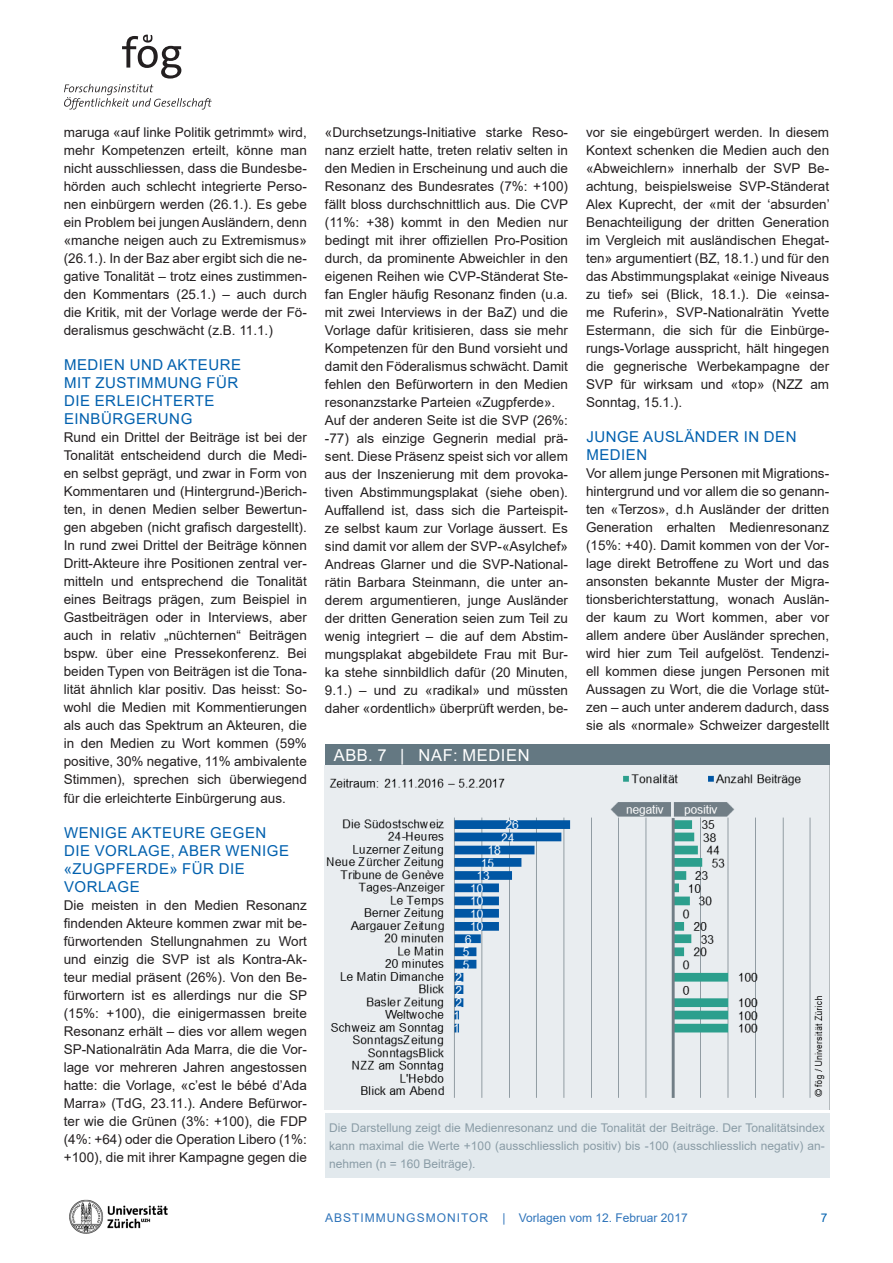
<style>
.page{position:relative;width:893px;height:1263px;background:#fff}
.page>*{position:absolute;margin:0;border:0;box-sizing:border-box;transform-origin:0 0}
.Box-Titel{font:16.5px "Arial";letter-spacing:.035em;color:#fff}
.T-Titel{font:15px/18px "Arial";letter-spacing:.035em;color:#0160ae}
.L-text{font:13.5px/18px "Arial";color:#231f20;text-align:justify}
.Box-Text{font:12px/18px "Arial";color:#8a9ca6;text-align:justify}
.t1{font:12px "Arial";color:#2f74ba}
.t2{font:12px "Arial";color:#0160ae}
</style>
<div class="page">
<img style="left:69px;top:1199px;width:99px;height:35px">
<svg style="left:64px;top:35px;width:148px;height:74px"></svg>
<img style="left:325px;top:765px;width:504px;height:345px">
<div style="left:325px;top:744px;width:504px;height:21px;background:#647882"></div>
<div style="left:325px;top:1113px;width:504px;height:65px;background:#e2e9ed"></div>
<p class="L-text" style="left:64px;top:124px;width:245px">maruga «auf linke Politik getrimmt» wird, mehr Kompetenzen erteilt, könne man nicht ausschliessen, dass die Bundesbe&shy;hörden auch schlecht integrierte Perso&shy;nen einbürgern werden (26.1.). Es gebe ein Problem bei jungen Ausländern, denn «manche neigen auch zu Extremismus» (26.1.). In der Baz aber ergibt sich die ne&shy;gative Tonalität – trotz eines zustimmen&shy;den Kommentars (25.1.) – auch durch die Kritik, mit der Vorlage werde der Fö&shy;deralismus geschwächt (z.B. 11.1.)</p>
<p class="T-Titel" style="left:64px;top:356px;width:179px">MEDIEN UND AKTEURE<br>MIT ZUSTIMMUNG FÜR<br>DIE ERLEICHTERTE<br>EINBÜRGERUNG</p>
<p class="L-text" style="left:64px;top:429px;width:245px">Rund ein Drittel der Beiträge ist bei der Tonalität entscheidend durch die Medi&shy;en selbst geprägt, und zwar in Form von Kommentaren und (Hintergrund-)Berich&shy;ten, in denen Medien selber Bewertun&shy;gen abgeben (nicht grafisch dargestellt).<br>In rund zwei Drittel der Beiträge können Dritt-Akteure ihre Positionen zentral ver&shy;mitteln und entsprechend die Tonalität eines Beitrags prägen, zum Beispiel in Gastbeiträgen oder in Interviews, aber auch in relativ „nüchternen“ Beiträgen bspw. über eine Pressekonferenz. Bei beiden Typen von Beiträgen ist die Tona&shy;lität ähnlich klar positiv. Das heisst: So&shy;wohl die Medien mit Kommentierungen als auch das Spektrum an Akteuren, die in den Medien zu Wort kommen (59% positive, 30% negative, 11% ambivalente Stimmen), sprechen sich überwiegend für die erleichterte Einbürgerung aus.</p>
<p class="T-Titel" style="left:64px;top:823px;width:227px">WENIGE AKTEURE GEGEN<br>DIE VORLAGE, ABER WENIGE «ZUGPFERDE» FÜR DIE<br>VORLAGE</p>
<p class="L-text" style="left:64px;top:896px;width:245px">Die meisten in den Medien Resonanz findenden Akteure kommen zwar mit be&shy;fürwortenden Stellungnahmen zu Wort und einzig die SVP ist als Kontra-Ak&shy;teur medial präsent (26%). Von den Be&shy;fürwortern ist es allerdings nur die SP (15%: +100), die einigermassen breite Resonanz erhält – dies vor allem wegen SP-Nationalrätin Ada Marra, die die Vor&shy;lage vor mehreren Jahren angestossen hatte: die Vorlage, «c’est le bébé d’Ada Marra» (TdG, 23.11.). Andere Befürwor&shy;ter wie die Grünen (3%: +100), die FDP (4%: +64) oder die Operation Libero (1%: +100), die mit ihrer Kampagne gegen die</p>
<p class="L-text" style="left:325px;top:124px;width:245px">«Durchsetzungs-Initiative starke Reso&shy;nanz erzielt hatte, treten relativ selten in den Medien in Erscheinung und auch die Resonanz des Bundesrates (7%: +100) fällt bloss durchschnittlich aus. Die CVP (11%: +38) kommt in den Medien nur bedingt mit ihrer offiziellen Pro-Position durch, da prominente Abweichler in den eigenen Reihen wie CVP-Ständerat Ste&shy;fan Engler häufig Resonanz finden (u.a. mit zwei Interviews in der BaZ) und die Vorlage dafür kritisieren, dass sie mehr Kompetenzen für den Bund vorsieht und damit den Föderalismus schwächt. Damit fehlen den Befürwortern in den Medien resonanzstarke Parteien «Zugpferde».</p>
<p class="L-text" style="left:325px;top:412px;width:245px">Auf der anderen Seite ist die SVP (26%: -77) als einzige Gegnerin medial prä&shy;sent. Diese Präsenz speist sich vor allem aus der Inszenierung mit dem provoka&shy;tiven Abstimmungsplakat (siehe oben).<br>Auffallend ist, dass sich die Parteispit&shy;ze selbst kaum zur Vorlage äussert. Es sind damit vor allem der SVP-«Asylchef» Andreas Glarner und die SVP-National&shy;rätin Barbara Steinmann, die unter an&shy;derem argumentieren, junge Ausländer der dritten Generation seien zum Teil zu wenig integriert – die auf dem Abstim&shy;mungsplakat abgebildete Frau mit Bur&shy;ka stehe sinnbildlich dafür (20 Minuten, 9.1.) – und zu «radikal» und müssten daher «ordentlich» überprüft werden, be-</p>
<p class="Box-Titel" style="left:334px;top:744px;width:197px">ABB. 7 | NAF: MEDIEN</p>
<p class="L-text" style="left:586px;top:124px;width:245px">vor sie eingebürgert werden. In diesem Kontext schenken die Medien auch den «Abweichlern» innerhalb der SVP Be&shy;achtung, beispielsweise SVP-Ständerat Alex Kuprecht, der «mit der ‘absurden’ Benachteiligung der dritten Generation im Vergleich mit ausländischen Ehegat&shy;ten» argumentiert (BZ, 18.1.) und für den das Abstimmungsplakat «einige Niveaus zu tief» sei (Blick, 18.1.). Die «einsa&shy;me Ruferin», SVP-Nationalrätin Yvette Estermann, die sich für die Einbürge&shy;rungs-Vorlage ausspricht, hält hingegen die gegnerische Werbekampagne der SVP für wirksam und «top» (NZZ am Sonntag, 15.1.).</p>
<p class="T-Titel" style="left:586px;top:428px;width:212px">JUNGE AUSLÄNDER IN DEN<br>MEDIEN</p>
<p class="L-text" style="left:586px;top:465px;width:245px">Vor allem junge Personen mit Migrations&shy;hintergrund und vor allem die so genann&shy;ten «Terzos», d.h Ausländer der dritten Generation erhalten Medienresonanz (15%: +40). Damit kommen von der Vor&shy;lage direkt Betroffene zu Wort und das ansonsten bekannte Muster der Migra&shy;tionsberichterstattung, wonach Auslän&shy;der kaum zu Wort kommen, aber vor allem andere über Ausländer sprechen, wird hier zum Teil aufgelöst. Tendenzi&shy;ell kommen diese jungen Personen mit Aussagen zu Wort, die die Vorlage stüt&shy;zen – auch unter anderem dadurch, dass sie als «normale» Schweizer dargestellt</p>
<p class="Box-Text" style="left:329px;top:1118px;width:497px">Die Darstellung zeigt die Medienresonanz und die Tonalität der Beiträge. Der Tonalitätsindex kann maximal die Werte +100 (ausschliesslich positiv) bis -100 (ausschliesslich negativ) an&shy;nehmen (n = 160 Beiträge).</p>
<p class="t1" style="left:325px;top:1209px;width:364px">ABSTIMMUNGSMONITOR | Vorlagen vom 12. Februar 2017</p>
<p class="t2" style="left:821px;top:1209px;width:8px">7</p>
</div>
